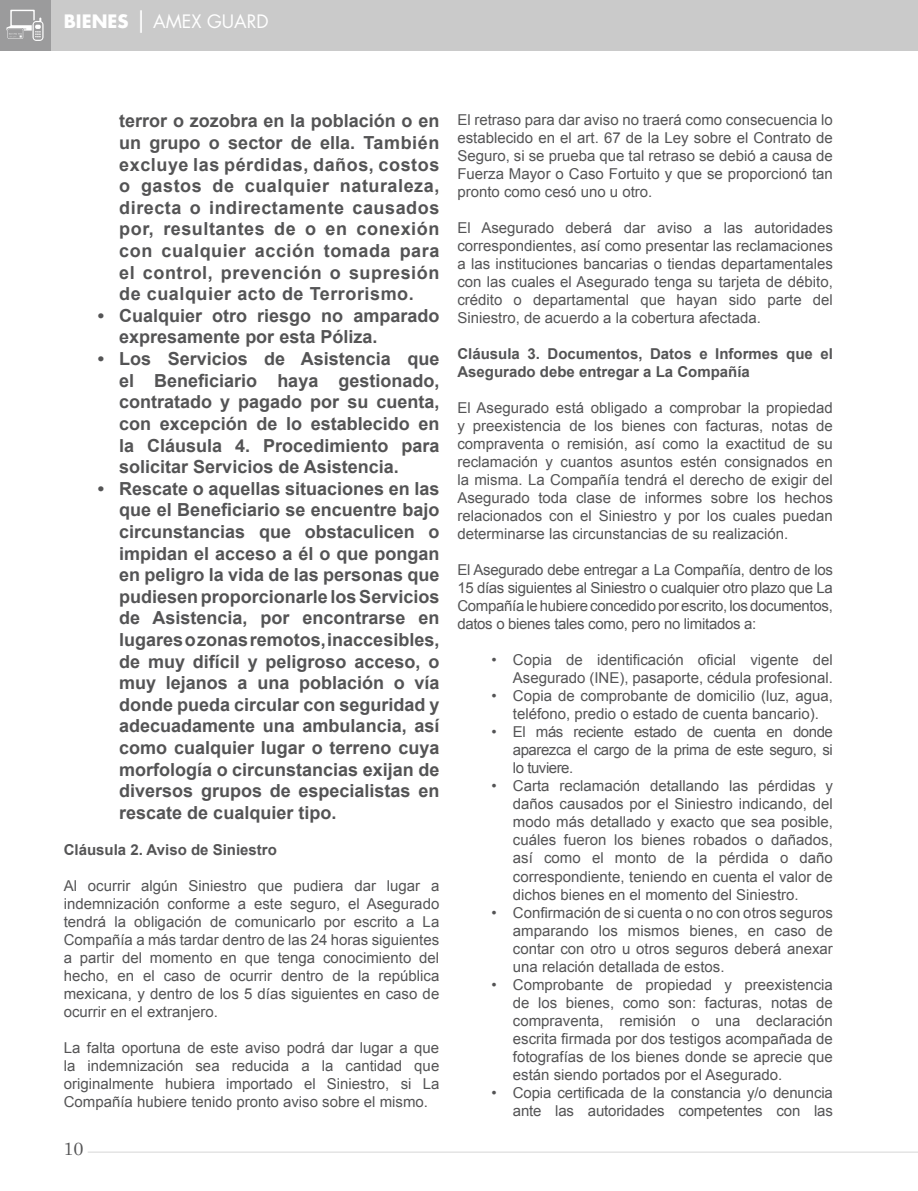
<style>
.page{position:relative;width:918px;height:1191px;background:#fff}
.page>*{position:absolute;margin:0;border:0;box-sizing:border-box;transform-origin:0 0}
.t1{font:700 18px/21.6px "Arial";color:#545455;text-align:justify}
.t2{font:18px "Futura Std";color:#fff}
.t3{font:18px "Century Schoolbook";color:#545455}
.t4{font:15px/18px "Arial";color:#545455;text-align:justify}
.t5{font:700 15px/18px "Arial";color:#545455}
.s1{font-weight:700}
.s2{font-size:22.5px}
</style>
<div class="page">
<hr style="left:88px;top:1151px;width:830px;height:2px;background:#e4e4e4">
<div style="left:0;top:0;width:918px;height:51px;background:#cacaca"></div>
<div style="left:0;top:0;width:51px;height:51px;background:#9b9b9c"></div>
<svg style="left:7px;top:10px;width:37px;height:31px"></svg>
<p class="t2" style="left:64px;top:10px;width:206px"><span class="s1">BIENES</span> <span class="s2">|</span> AMEX GUARD</p>
<p class="t1" style="left:119px;top:111px;width:322px">terror o zozobra en la población o en un grupo o sector de ella. También excluye las pérdidas, daños, costos o gastos de cualquier naturaleza, directa o indirectamente causados por, resultantes de o en conexión con cualquier acción tomada para el control, prevención o supresión de cualquier acto de Terrorismo.</p>
<p class="t1" style="left:119px;top:305px;width:322px;text-indent:-21px">• Cualquier otro riesgo no amparado expresamente por esta Póliza.</p>
<p class="t1" style="left:119px;top:348px;width:322px;text-indent:-21px">• Los Servicios de Asistencia que el Beneficiario haya gestionado, contratado y pagado por su cuenta, con excepción de lo establecido en la Cláusula 4. Procedimiento para solicitar Servicios de Asistencia.</p>
<p class="t1" style="left:119px;top:478px;width:322px;text-indent:-21px">• Rescate o aquellas situaciones en las que el Beneficiario se encuentre bajo circunstancias que obstaculicen o impidan el acceso a él o que pongan en peligro la vida de las personas que pudiesen proporcionarle los Servicios de Asistencia, por encontrarse en lugares o zonas remotos, inaccesibles, de muy difícil y peligroso acceso, o muy lejanos a una población o vía donde pueda circular con seguridad y adecuadamente una ambulancia, así como cualquier lugar o terreno cuya morfología o circunstancias exijan de diversos grupos de especialistas en rescate de cualquier tipo.</p>
<p class="t5" style="left:64px;top:841px;width:215px">Cláusula 2. Aviso de Siniestro</p>
<p class="t4" style="left:64px;top:876px;width:377px">Al ocurrir algún Siniestro que pudiera dar lugar a indemnización conforme a este seguro, el Asegurado tendrá la obligación de comunicarlo por escrito a La Compañía a más tardar dentro de las 24 horas siguientes a partir del momento en que tenga conocimiento del hecho, en el caso de ocurrir dentro de la república mexicana, y dentro de los 5 días siguientes en caso de ocurrir en el extranjero.</p>
<p class="t4" style="left:64px;top:1038px;width:377px">La falta oportuna de este aviso podrá dar lugar a que la indemnización sea reducida a la cantidad que originalmente hubiera importado el Siniestro, si La Compañía hubiere tenido pronto aviso sobre el mismo.</p>
<p class="t3" style="left:63px;top:1137px;width:22px">10</p>
<p class="t4" style="left:457px;top:111px;width:377px">El retraso para dar aviso no traerá como consecuencia lo establecido en el art. 67 de la Ley sobre el Contrato de Seguro, si se prueba que tal retraso se debió a causa de Fuerza Mayor o Caso Fortuito y que se proporcionó tan pronto como cesó uno u otro.</p>
<p class="t4" style="left:457px;top:219px;width:377px">El Asegurado deberá dar aviso a las autoridades correspondientes, así como presentar las reclamaciones a las instituciones bancarias o tiendas departamentales con las cuales el Asegurado tenga su tarjeta de débito, crédito o departamental que hayan sido parte del Siniestro, de acuerdo a la cobertura afectada.</p>
<p class="t5" style="left:457px;top:345px;width:377px">Cláusula 3. Documentos, Datos e Informes que el<br>Asegurado debe entregar a La Compañía</p>
<p class="t4" style="left:457px;top:399px;width:377px">El Asegurado está obligado a comprobar la propiedad y preexistencia de los bienes con facturas, notas de compraventa o remisión, así como la exactitud de su reclamación y cuantos asuntos estén consignados en la misma. La Compañía tendrá el derecho de exigir del Asegurado toda clase de informes sobre los hechos relacionados con el Siniestro y por los cuales puedan determinarse las circunstancias de su realización.</p>
<p class="t4" style="left:457px;top:561px;width:377px">El Asegurado debe entregar a La Compañía, dentro de los 15 días siguientes al Siniestro o cualquier otro plazo que La Compañía le hubiere concedido por escrito, los documentos, datos o bienes tales como, pero no limitados a:</p>
<p class="t4" style="left:491px;top:651px;width:343px;text-align:right">• Copia de identificación oficial vigente del<br>Asegurado (INE), pasaporte, cédula profesional.</p>
<p class="t4" style="left:491px;top:687px;width:343px;text-align:center">• Copia de comprobante de domicilio (luz, agua, teléfono, predio o estado de cuenta bancario).</p>
<p class="t4" style="left:513px;top:723px;width:322px;text-indent:-21px">• El más reciente estado de cuenta en donde aparezca el cargo de la prima de este seguro, si lo tuviere.</p>
<p class="t4" style="left:513px;top:777px;width:322px;text-indent:-21px">• Carta reclamación detallando las pérdidas y daños causados por el Siniestro indicando, del modo más detallado y exacto que sea posible, cuáles fueron los bienes robados o dañados, así como el monto de la pérdida o daño correspondiente, teniendo en cuenta el valor de dichos bienes en el momento del Siniestro.</p>
<p class="t4" style="left:513px;top:903px;width:322px;text-indent:-21px">• Confirmación de si cuenta o no con otros seguros amparando los mismos bienes, en caso de contar con otro u otros seguros deberá anexar una relación detallada de estos.</p>
<p class="t4" style="left:513px;top:975px;width:322px;text-indent:-21px">• Comprobante de propiedad y preexistencia de los bienes, como son: facturas, notas de compraventa, remisión o una declaración escrita firmada por dos testigos acompañada de fotografías de los bienes donde se aprecie que están siendo portados por el Asegurado.</p>
<p class="t4" style="left:491px;top:1083px;width:343px;text-align:right">• Copia certificada de la constancia y/o denuncia ante las autoridades competentes con las</p>
</div>
